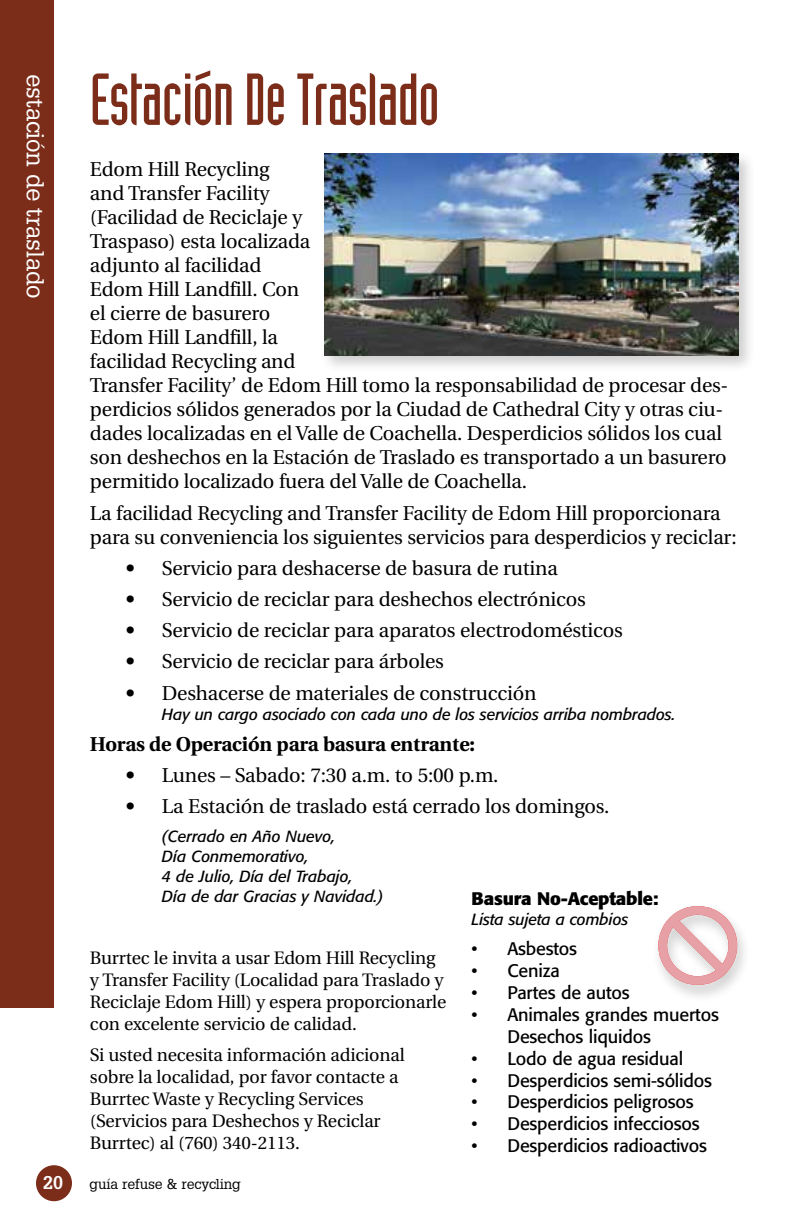
<style>
.page{position:relative;width:792px;height:1224px;background:#fff}
.page>*{position:absolute;margin:0;border:0;box-sizing:border-box;transform-origin:0 0}
.t1{font:72px "Industria Solid";letter-spacing:-.01em;color:#7b2d19}
.t2{font:24px "Glypha";letter-spacing:-.01em;color:#fff}
.t3{font:20px/24px "Utopia";letter-spacing:-.01em;color:#000}
.t4{font:700 20px "Utopia";letter-spacing:-.01em;color:#000}
.t5{font:18px/22px "Utopia";letter-spacing:-.01em;color:#000}
.t6{font:18px/22px "Formata";letter-spacing:-.01em;color:#000}
.t7{font:700 18px "Formata";letter-spacing:-.01em;color:#000}
.t8{font:700 18px "Glypha";color:#fff}
.t9{font:italic 16px/20px "Formata";letter-spacing:-.01em;color:#000}
.t10{font:14px "Glypha";letter-spacing:-.01em;color:#000}
.s1{font-weight:700}
</style>
<div class="page">
<div style="left:36px;top:1165px;width:36px;height:36px;background:#7b2d19;border-radius:50%"></div>
<div style="left:0;top:0;width:54px;height:1008px;background:#7b2d19"></div>
<div style="left:651px;top:903px;width:101px;height:100px;background:#000;opacity:.2"></div>
<svg style="left:654px;top:903px;width:87px;height:86px"></svg>
<div style="left:320px;top:150px;width:437px;height:223px;background:#000;opacity:.2"></div>
<img style="left:324px;top:154px;width:414px;height:201px">
<p class="t2" style="left:50px;top:74px;width:226px;rotate:90deg">estación de traslado</p>
<p class="t1" style="left:90px;top:60px;width:351px">Estación De Traslado</p>
<p class="t3" style="left:90px;top:158px;width:640px">Edom Hill Recycling<br>and Transfer Facility<br>(Facilidad de Reciclaje y<br>Traspaso) esta localizada<br>adjunto al facilidad<br>Edom Hill Landfill. Con<br>el cierre de basurero<br>Edom Hill Landfill, la<br>facilidad Recycling and<br>Transfer Facility’ de Edom Hill tomo la responsabilidad de procesar des&shy;perdicios sólidos generados por la Ciudad de Cathedral City y otras ciu&shy;dades localizadas en el Valle de Coachella. Desperdicios sólidos los cual son deshechos en la Estación de Traslado es transportado a un basurero permitido localizado fuera del Valle de Coachella.</p>
<p class="t3" style="left:90px;top:501px;width:648px">La facilidad Recycling and Transfer Facility de Edom Hill proporcionara para su conveniencia los siguientes servicios para desperdicios y reciclar:</p>
<p class="t3" style="left:126px;top:556px;width:433px"><span class="s1">•</span> Servicio para deshacerse de basura de rutina</p>
<p class="t3" style="left:126px;top:588px;width:461px"><span class="s1">•</span> Servicio de reciclar para deshechos electrónicos</p>
<p class="t3" style="left:126px;top:619px;width:499px"><span class="s1">•</span> Servicio de reciclar para aparatos electrodomésticos</p>
<p class="t3" style="left:126px;top:650px;width:319px"><span class="s1">•</span> Servicio de reciclar para árboles</p>
<p class="t3" style="left:126px;top:681px;width:412px"><span class="s1">•</span> Deshacerse de materiales de construcción</p>
<p class="t9" style="left:162px;top:704px;width:515px">Hay un cargo asociado con cada uno de los servicios arriba nombrados.</p>
<p class="t4" style="left:90px;top:733px;width:387px">Horas de Operación para basura entrante:</p>
<p class="t3" style="left:126px;top:764px;width:374px"><span class="s1">•</span> Lunes – Sabado: 7:30 a.m. to 5:00 p.m.</p>
<p class="t3" style="left:126px;top:795px;width:485px"><span class="s1">•</span> La Estación de traslado está cerrado los domingos.</p>
<p class="t9" style="left:162px;top:827px;width:223px">(Cerrado en Año Nuevo,<br>Día Conmemorativo,<br>4 de Julio, Día del Trabajo,<br>Día de dar Gracias y Navidad.)</p>
<p class="t7" style="left:472px;top:888px;width:188px">Basura No-Aceptable:</p>
<p class="t9" style="left:472px;top:910px;width:158px">Lista sujeta a combios</p>
<p class="t6" style="left:472px;top:937px;width:107px">• Asbestos</p>
<p class="t6" style="left:472px;top:959px;width:90px">• Ceniza</p>
<p class="t6" style="left:472px;top:981px;width:160px">• Partes de autos</p>
<p class="t6" style="left:508px;top:1003px;width:213px;text-indent:-36px">• Animales grandes muertos<br>Desechos liquidos</p>
<p class="t6" style="left:472px;top:1047px;width:213px">• Lodo de agua residual</p>
<p class="t6" style="left:472px;top:1069px;width:242px">• Desperdicios semi-sólidos</p>
<p class="t6" style="left:472px;top:1091px;width:224px">• Desperdicios peligrosos</p>
<p class="t6" style="left:472px;top:1113px;width:230px">• Desperdicios infecciosos</p>
<p class="t6" style="left:472px;top:1135px;width:237px">• Desperdicios radioactivos</p>
<p class="t5" style="left:90px;top:948px;width:358px">Burrtec le invita a usar Edom Hill Recycling y Transfer Facility (Localidad para Traslado y Reciclaje Edom Hill) y espera proporcionarle con excelente servicio de calidad.</p>
<p class="t5" style="left:90px;top:1044px;width:316px">Si usted necesita información adicional sobre la localidad, por favor contacte a Burrtec Waste y Recycling Services (Servicios para Deshechos y Reciclar Burrtec) al (760) 340-2113.</p>
<p class="t8" style="left:43px;top:1171px;width:21px">20</p>
<p class="t10" style="left:90px;top:1175px;width:153px">guía refuse &amp; recycling</p>
</div>
